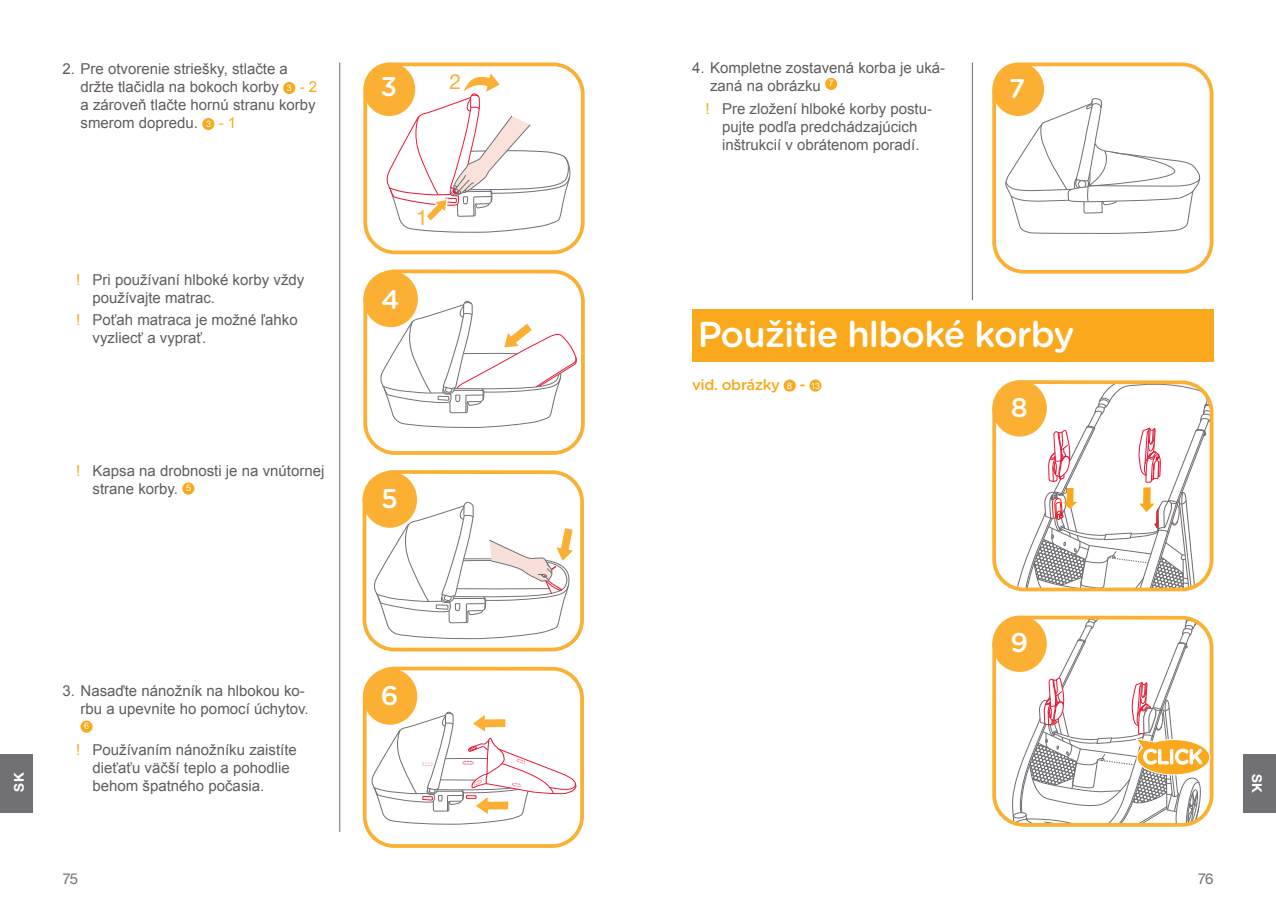
<style>
.page{position:relative;width:1276px;height:910px;background:#fff}
.page>*{position:absolute;margin:0;border:0;box-sizing:border-box;transform-origin:0 0}
.t1{font:500 36px "Gotham Rounded";letter-spacing:-.025em;color:#fff}
.t2{font:500 27px "Gotham Rounded";color:#fff}
.t3{font:21px "Helvetica Neue LT Std";color:#fbb033}
.t4{font:15px/18px "Arial";color:#625c5c}
.t5{font:500 15px "Gotham Rounded";letter-spacing:-.025em;color:#f9a91b}
.t6{font:15px "Helvetica Neue LT Std";color:#717074}
.t7{font:700 13.5px "Helvetica Neue LT Std";color:#fff}
.t8{font:9px "Helvetica Neue LT Std";color:#fff}
.s1{font-family:"Helvetica Neue LT Std";font-size:9px;color:#fff}
.s2{color:#f9a91b}
.s3{font-family:"Helvetica Neue LT Std";font-weight:400;font-size:9px;color:#fff}
</style>
<div class="page">
<hr style="left:339px;top:63px;width:1px;height:769px;background:#717074">
<hr style="left:972px;top:63px;width:1px;height:237px;background:#717074">
<div style="left:363px;top:269px;width:222px;height:186px;border:4px solid #fbb033;border-radius:30px"></div>
<div style="left:363px;top:271px;width:55px;height:56px;background:#fbb033;border-radius:50%"></div>
<svg style="left:379px;top:297px;width:198px;height:131px"></svg>
<svg style="left:1005px;top:95px;width:195px;height:139px"></svg>
<div style="left:992px;top:63px;width:221px;height:211px;border:4px solid #fbb033;border-radius:30px"></div>
<div style="left:992px;top:63px;width:52px;height:53px;background:#fbb033;border-radius:50%"></div>
<div style="left:363px;top:63px;width:221px;height:191px;border:4px solid #fbb033;border-radius:30px"></div>
<div style="left:363px;top:63px;width:52px;height:53px;background:#fbb033;border-radius:50%"></div>
<svg style="left:385px;top:73px;width:185px;height:160px"></svg>
<div style="left:363px;top:667px;width:221px;height:181px;border:4px solid #fbb033;border-radius:30px"></div>
<div style="left:363px;top:668px;width:54px;height:57px;background:#fbb033;border-radius:50%"></div>
<svg style="left:370px;top:708px;width:207px;height:117px"></svg>
<div style="left:362px;top:470px;width:222px;height:181px;border:4px solid #fbb033;border-radius:30px"></div>
<div style="left:362px;top:471px;width:55px;height:57px;background:#fbb033;border-radius:50%"></div>
<svg style="left:372px;top:498px;width:204px;height:145px"></svg>
<div style="left:182px;top:482px;width:12px;height:13px;background:#f9a91b;border-radius:50%"></div>
<div style="left:283px;top:82px;width:12px;height:12px;background:#f9a91b;border-radius:50%"></div>
<div style="left:202px;top:118px;width:12px;height:12px;background:#f9a91b;border-radius:50%"></div>
<div style="left:81px;top:721px;width:12px;height:12px;background:#f9a91b;border-radius:50%"></div>
<div style="left:825px;top:78px;width:12px;height:12px;background:#f9a91b;border-radius:50%"></div>
<div style="left:692px;top:309px;width:521px;height:53px;background:#f9a91b"></div>
<div style="left:783px;top:380px;width:13px;height:12px;background:#f9a91b;border-radius:50%"></div>
<div style="left:809px;top:380px;width:12px;height:12px;background:#f9a91b;border-radius:50%"></div>
<div style="left:0;top:755px;width:33px;height:58px;background:#717074"></div>
<div style="left:1243px;top:755px;width:33px;height:58px;background:#717074"></div>
<div style="left:992px;top:616px;width:221px;height:211px;border:4px solid #fbb033;border-radius:30px"></div>
<div style="left:992px;top:616px;width:54px;height:56px;background:#fbb033;border-radius:50%"></div>
<div style="left:992px;top:380px;width:221px;height:211px;border:4px solid #fbb033;border-radius:30px"></div>
<div style="left:992px;top:380px;width:54px;height:57px;background:#fbb033;border-radius:50%"></div>
<svg style="left:1014px;top:382px;width:197px;height:208px"></svg>
<svg style="left:1011px;top:617px;width:199px;height:208px"></svg>
<p class="t4" style="left:81px;top:60px;width:238px;text-indent:-18px">2. Pre otvorenie striešky, stlačte a držte tlačidla na bokoch korby <span class="s1">3</span> <span class="s2">- 2 </span>a zároveň tlačte hornú stranu korby smerom dopredu. <span class="s1">3</span> <span class="s2">- 1</span></p>
<p class="t4" style="left:93px;top:270px;width:213px;text-indent:-16px"><span class="s2">!</span> Pri používaní hlboké korby vždy používajte matrac.</p>
<p class="t4" style="left:93px;top:311px;width:207px;text-indent:-16px"><span class="s2">!</span> Poťah matraca je možné ľahko vyzliecť a vyprať.</p>
<p class="t4" style="left:93px;top:462px;width:233px;text-indent:-16px"><span class="s2">!</span> Kapsa na drobnosti je na vnútornej strane korby. <sup>5</sup></p>
<p class="t4" style="left:710px;top:59px;width:237px;text-indent:-18px">4. Kompletne zostavená korba je uká&shy;zaná na obrázku <sup>7</sup></p>
<p class="t4" style="left:705px;top:100px;width:228px;text-align:center"><span class="s2">!</span> Pre zložení hlboké korby postu&shy;pujte podľa predchádzajúcich inštrukcií v obrátenom poradí.</p>
<h3 class="t3" style="left:449px;top:69px;width:13px">2</h3>
<h2 class="t2" style="left:380px;top:67px;width:18px">3</h2>
<h2 class="t2" style="left:1009px;top:69px;width:18px">7</h2>
<h3 class="t3" style="left:416px;top:205px;width:13px">1</h3>
<h2 class="t2" style="left:381px;top:280px;width:20px">4</h2>
<h2 class="t2" style="left:381px;top:479px;width:18px">5</h2>
<h1 class="t1" style="left:697px;top:308px;width:378px">Použitie hlboké korby</h1>
<p class="t5" style="left:692px;top:374px;width:130px">vid. obrázky <span class="s3">8</span> - <span class="s3">13</span></p>
<h2 class="t2" style="left:1010px;top:388px;width:19px">8</h2>
<h2 class="t2" style="left:1010px;top:623px;width:19px">9</h2>
<p class="t4" style="left:63px;top:682px;width:248px;text-align:right">3. Nasaďte nánožník na hlbokou ko&shy;rbu a upevnite ho pomocí úchytov.</p>
<p class="t8" style="left:84px;top:721px;width:7px">6</p>
<p class="t4" style="left:93px;top:741px;width:206px;text-indent:-16px"><span class="s2">!</span> Používaním nánožníku zaistíte dieťaťu väčší teplo a pohodlie behom špatného počasia.</p>
<h2 class="t2" style="left:381px;top:676px;width:19px">6</h2>
<p class="t7" style="left:11px;top:792px;width:21px;rotate:-90deg">SK</p>
<p class="t7" style="left:1265px;top:774px;width:21px;rotate:90deg">SK</p>
<p class="t6" style="left:63px;top:870px;width:17px">75</p>
<p class="t6" style="left:1197px;top:870px;width:17px">76</p>
</div>
